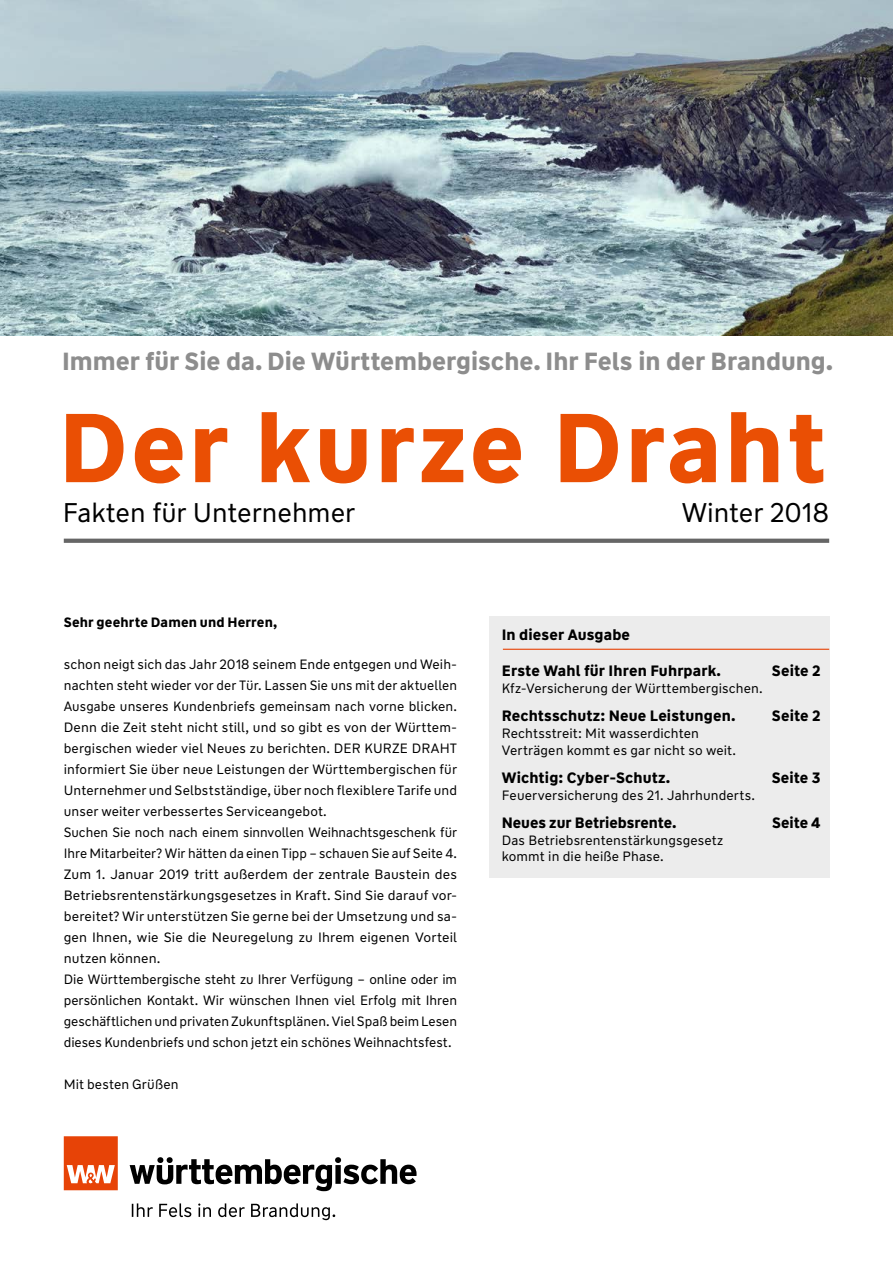
<style>
.page{position:relative;width:893px;height:1263px;background:#fff}
.page>*{position:absolute;margin:0;border:0;box-sizing:border-box;transform-origin:0 0}
.t1{font:700 97.5px "WW Type";letter-spacing:.03em;color:#ea4f04}
.t2{font:27px "WW Type";color:#000}
.t3{font:700 24.75px "WW Type";color:#8d8d8d}
.t4{font:700 15px "WW Type";letter-spacing:.005em;color:#000}
.t5{font:13.5px/21px "WW Type";letter-spacing:.01em;color:#000}
.t6{font:700 13.5px "WW Type";letter-spacing:.015em;color:#000}
</style>
<div class="page">
<svg style="left:132px;top:1203px;width:203px;height:17px"></svg>
<svg style="left:130px;top:1157px;width:287px;height:34px"></svg>
<svg style="left:64px;top:1136px;width:54px;height:54px;background:#eb6737"></svg>
<div style="left:489px;top:617px;width:340px;height:261px;background:#ececec"></div>
<hr style="left:503px;top:649px;width:326px;height:1px;background:#e74307">
<svg style="left:64px;top:539px;width:765px;height:4px;background:#6b6b6b"></svg>
<img style="left:0;top:0;width:893px;height:335px">
<h3 class="t3" style="left:62px;top:345px;width:773px">Immer für Sie da. Die Württembergische. Ihr Fels in der Brandung.</h3>
<h1 class="t1" style="left:58px;top:384px;width:769px">Der kurze Draht</h1>
<h2 class="t2" style="left:63px;top:495px;width:294px">Fakten für Unternehmer</h2>
<h2 class="t2" style="left:682px;top:495px;width:149px">Winter 2018</h2>
<p class="t6" style="left:64px;top:613px;width:215px">Sehr geehrte Damen und Herren,</p>
<p class="t5" style="left:64px;top:654px;width:395px">schon neigt sich das Jahr 2018 seinem Ende entgegen und Weih&shy;nachten steht wieder vor der Tür. Lassen Sie uns mit der aktuellen Ausgabe unseres Kundenbriefs gemeinsam nach vorne blicken.<br>Denn die Zeit steht nicht still, und so gibt es von der Württem&shy;bergischen wieder viel Neues zu berichten. DER KURZE DRAHT informiert Sie über neue Leistungen der Württembergischen für Unternehmer und Selbstständige, über noch flexiblere Tarife und unser weiter verbessertes Serviceangebot.<br>Suchen Sie noch nach einem sinnvollen Weihnachtsgeschenk für Ihre Mitarbeiter? Wir hätten da einen Tipp – schauen Sie auf Seite 4.<br>Zum 1. Januar 2019 tritt außerdem der zentrale Baustein des Betriebsrentenstärkungsgesetzes in Kraft. Sind Sie darauf vor&shy;bereitet? Wir unterstützen Sie gerne bei der Umsetzung und sa&shy;gen Ihnen, wie Sie die Neuregelung zu Ihrem eigenen Vorteil nutzen können.<br>Die Württembergische steht zu Ihrer Verfügung – online oder im persönlichen Kontakt. Wir wünschen Ihnen viel Erfolg mit Ihren geschäftlichen und privaten Zukunftsplänen. Viel Spaß beim Lesen dieses Kundenbriefs und schon jetzt ein schönes Weihnachtsfest.</p>
<p class="t5" style="left:64px;top:1074px;width:116px">Mit besten Grüßen</p>
<p class="t4" style="left:502px;top:625px;width:130px">In dieser Ausgabe</p>
<p class="t4" style="left:502px;top:661px;width:221px">Erste Wahl für Ihren Fuhrpark.</p>
<p class="t4" style="left:772px;top:661px;width:50px">Seite 2</p>
<p class="t5" style="left:502px;top:678px;width:263px">Kfz-Versicherung der Württembergischen.</p>
<p class="t4" style="left:502px;top:706px;width:235px">Rechtsschutz: Neue Leistungen.</p>
<p class="t4" style="left:772px;top:706px;width:50px">Seite 2</p>
<p class="t5" style="left:502px;top:725px;width:236px;line-height:16.5px">Rechtsstreit: Mit wasserdichten<br>Verträgen kommt es gar nicht so weit.</p>
<p class="t4" style="left:502px;top:767px;width:170px">Wichtig: Cyber-Schutz.</p>
<p class="t4" style="left:772px;top:767px;width:50px">Seite 3</p>
<p class="t5" style="left:502px;top:785px;width:255px">Feuerversicherung des 21. Jahrhunderts.</p>
<p class="t4" style="left:502px;top:813px;width:176px">Neues zur Betriebsrente.</p>
<p class="t4" style="left:772px;top:813px;width:50px">Seite 4</p>
<p class="t5" style="left:502px;top:832px;width:223px;line-height:16.5px">Das Betriebsrentenstärkungsgesetz kommt in die heiße Phase.</p>
</div>
